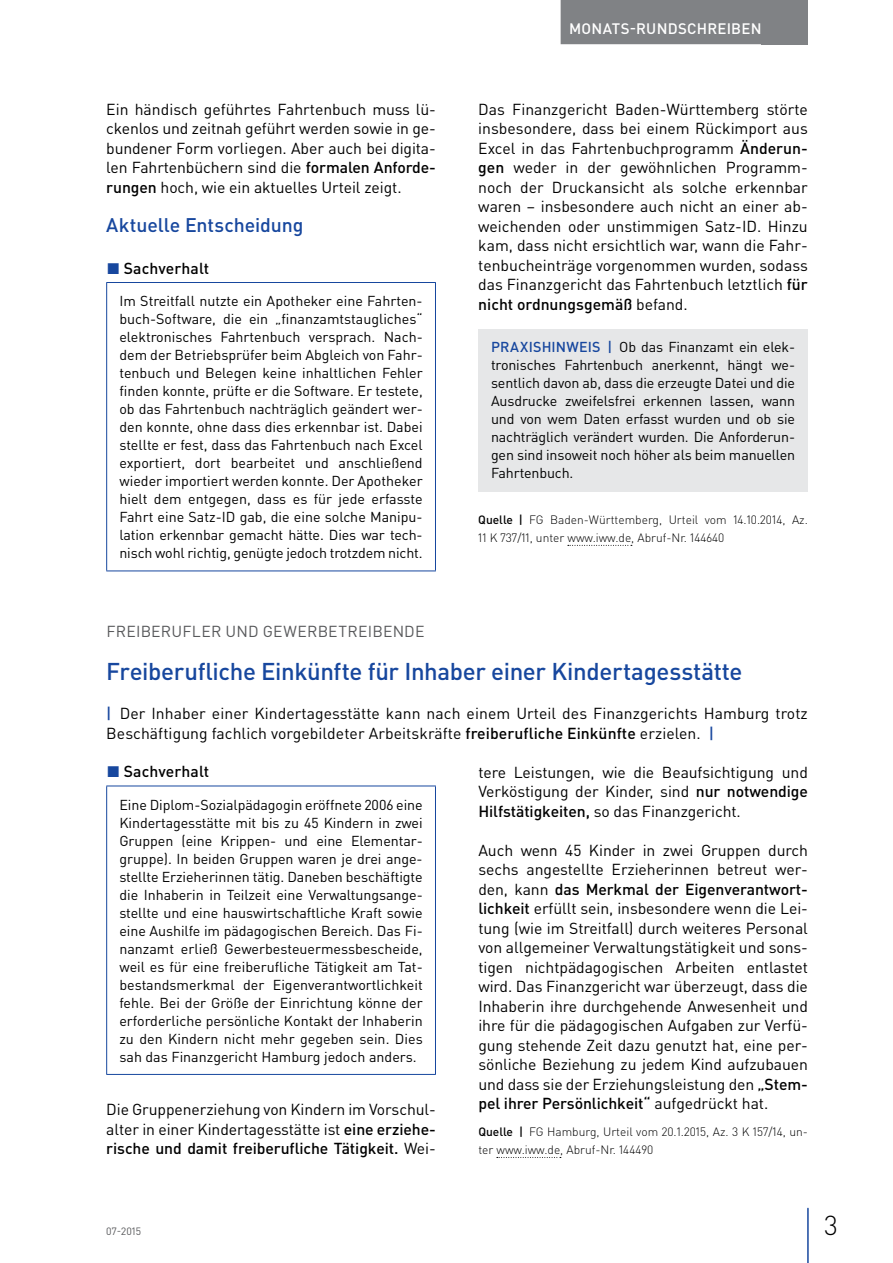
<style>
.page{position:relative;width:893px;height:1263px;background:#fff}
.page>*{position:absolute;margin:0;border:0;box-sizing:border-box;transform-origin:0 0}
.t1{font:300 27px "DIN Pro";color:#000}
.t2{font:500 24px "DIN Pro";letter-spacing:-.015em;color:#17479e}
.t3{font:500 19.5px "DIN Pro";letter-spacing:-.005em;color:#17479e}
.t4{font:15.75px/19.5px "DIN Pro";letter-spacing:-.005em;color:#000;text-align:justify}
.t5{font:15.75px "DIN Pro";letter-spacing:.015em;color:#58595b}
.t6{font:500 15.75px "DIN Pro";letter-spacing:.005em;color:#000}
.t7{font:500 15px "DIN Pro";letter-spacing:.015em;color:#fff}
.t8{font:14.25px/18px "DIN Pro";letter-spacing:-.01em;color:#000;text-align:justify}
.t9{font:300 12px/18px "DIN Pro";color:#000}
.t10{font:10.5px "DIN Pro";color:#58595b}
.s1{font-weight:500}
.s2{color:#17479e}
.s3{font-weight:500;color:#17479e}
</style>
<div class="page">
<div style="left:762px;top:0;width:46px;height:44px;background:#808285"></div>
<hr style="left:807px;top:1208px;width:2px;height:55px;background:#17479e">
<div style="left:561px;top:0;width:209px;height:44px;background:#808285"></div>
<hr style="left:106px;top:282px;width:330px;height:1px;background:#17479e">
<hr style="left:106px;top:283px;width:1px;height:287px;background:#17479e">
<hr style="left:435px;top:283px;width:1px;height:287px;background:#17479e">
<hr style="left:106px;top:570px;width:330px;height:1px;background:#17479e">
<svg style="left:568px;top:545px;width:64px;height:1px"></svg>
<div style="left:478px;top:329px;width:330px;height:162px;background:#e6e7e8"></div>
<hr style="left:106px;top:786px;width:330px;height:1px;background:#17479e">
<hr style="left:106px;top:786px;width:1px;height:288px;background:#17479e">
<hr style="left:435px;top:786px;width:1px;height:288px;background:#17479e">
<hr style="left:106px;top:1074px;width:330px;height:1px;background:#17479e">
<svg style="left:497px;top:1157px;width:64px;height:1px"></svg>
<p class="t4" style="left:106px;top:99px;width:331px">Ein händisch geführtes Fahrtenbuch muss lü&shy;ckenlos und zeitnah geführt werden sowie in ge&shy;bundener Form vorliegen. Aber auch bei digita&shy;len Fahrtenbüchern sind die <span class="s1">formalen Anforde&shy;rungen</span> hoch, wie ein aktuelles Urteil zeigt.</p>
<p class="t3" style="left:106px;top:212px;width:199px">Aktuelle Entscheidung</p>
<p class="t6" style="left:107px;top:258px;width:104px"><span class="s2">◼</span> Sachverhalt</p>
<p class="t8" style="left:119px;top:291px;width:305px">Im Streitfall nutzte ein Apotheker eine Fahrten&shy;buch-Software, die ein „finanzamtstaugliches“ elektronisches Fahrtenbuch versprach. Nach&shy;dem der Betriebsprüfer beim Abgleich von Fahr&shy;tenbuch und Belegen keine inhaltlichen Fehler finden konnte, prüfte er die Software. Er testete, ob das Fahrtenbuch nachträglich geändert wer&shy;den konnte, ohne dass dies erkennbar ist. Dabei stellte er fest, dass das Fahrtenbuch nach Excel exportiert, dort bearbeitet und anschließend wieder importiert werden konnte. Der Apotheker hielt dem entgegen, dass es für jede erfasste Fahrt eine Satz-ID gab, die eine solche Manipu&shy;lation erkennbar gemacht hätte. Dies war tech&shy;nisch wohl richtig, genügte jedoch trotzdem nicht.</p>
<p class="t7" style="left:569px;top:18px;width:194px">MONATS-RUNDSCHREIBEN</p>
<p class="t4" style="left:478px;top:99px;width:331px">Das Finanzgericht Baden-Württemberg störte insbesondere, dass bei einem Rückimport aus Excel in das Fahrtenbuchprogramm <span class="s1">Änderun&shy;gen</span> weder in der gewöhnlichen Programm&shy;noch der Druckansicht als solche erkennbar waren – insbesondere auch nicht an einer ab&shy;weichenden oder unstimmigen Satz-ID. Hinzu kam, dass nicht ersichtlich war, wann die Fahr&shy;tenbucheinträge vorgenommen wurden, sodass das Finanzgericht das Fahrtenbuch letztlich <span class="s1">für nicht ordnungsgemäß</span> befand.</p>
<p class="t8" style="left:491px;top:338px;width:306px;text-align:left"><span class="s3">PRAXISHINWEIS |</span> Ob das Finanzamt ein elek&shy;tronisches Fahrtenbuch anerkennt, hängt we&shy;sentlich davon ab, dass die erzeugte Datei und die Ausdrucke zweifelsfrei erkennen lassen, wann und von wem Daten erfasst wurden und ob sie nachträglich verändert wurden. Die Anforderun&shy;gen sind insoweit noch höher als beim manuellen Fahrtenbuch.</p>
<p class="t9" style="left:478px;top:510px;width:331px"><span class="s1">Quelle |</span> FG Baden-Württemberg, Urteil vom 14.10.2014, Az.<br>11 K 737/11, unter www.iww.de, Abruf-Nr. 144640</p>
<p class="t5" style="left:106px;top:620px;width:320px">FREIBERUFLER UND GEWERBETREIBENDE</p>
<h2 class="t2" style="left:106px;top:655px;width:638px">Freiberufliche Einkünfte für Inhaber einer Kindertagesstätte</h2>
<p class="t4" style="left:106px;top:703px;width:703px"><span class="s3">|</span> Der Inhaber einer Kindertagesstätte kann nach einem Urteil des Finanzgerichts Hamburg trotz<br>Beschäftigung fachlich vorgebildeter Arbeitskräfte <span class="s1">freiberufliche Einkünfte</span> erzielen. <span class="s3">|</span></p>
<p class="t6" style="left:107px;top:761px;width:104px"><span class="s2">◼</span> Sachverhalt</p>
<p class="t8" style="left:119px;top:795px;width:305px">Eine Diplom-Sozialpädagogin eröffnete 2006 eine Kindertagesstätte mit bis zu 45 Kindern in zwei Gruppen (eine Krippen- und eine Elementar&shy;gruppe). In beiden Gruppen waren je drei ange&shy;stellte Erzieherinnen tätig. Daneben beschäftigte die Inhaberin in Teilzeit eine Verwaltungsange&shy;stellte und eine hauswirtschaftliche Kraft sowie eine Aushilfe im pädagogischen Bereich. Das Fi&shy;nanzamt erließ Gewerbesteuermessbescheide, weil es für eine freiberufliche Tätigkeit am Tat&shy;bestandsmerkmal der Eigenverantwortlichkeit fehle. Bei der Größe der Einrichtung könne der erforderliche persönliche Kontakt der Inhaberin zu den Kindern nicht mehr gegeben sein. Dies sah das Finanzgericht Hamburg jedoch anders.</p>
<p class="t4" style="left:106px;top:1099px;width:331px">Die Gruppenerziehung von Kindern im Vorschul&shy;alter in einer Kindertagesstätte ist <span class="s1">eine erziehe&shy;rische und damit freiberufliche Tätigkeit.</span> Wei-</p>
<p class="t4" style="left:478px;top:762px;width:331px">tere Leistungen, wie die Beaufsichtigung und Verköstigung der Kinder, sind <span class="s1">nur notwendige Hilfstätigkeiten,</span> so das Finanzgericht.</p>
<p class="t4" style="left:478px;top:840px;width:331px">Auch wenn 45 Kinder in zwei Gruppen durch sechs angestellte Erzieherinnen betreut wer&shy;den, kann <span class="s1">das Merkmal der Eigenverantwort&shy;lichkeit</span> erfüllt sein, insbesondere wenn die Lei&shy;tung (wie im Streitfall) durch weiteres Personal von allgemeiner Verwaltungstätigkeit und sons&shy;tigen nichtpädagogischen Arbeiten entlastet wird. Das Finanzgericht war überzeugt, dass die Inhaberin ihre durchgehende Anwesenheit und ihre für die pädagogischen Aufgaben zur Verfü&shy;gung stehende Zeit dazu genutzt hat, eine per&shy;sönliche Beziehung zu jedem Kind aufzubauen und dass sie der Erziehungsleistung den <span class="s1">„Stem&shy;pel ihrer Persönlichkeit“</span> aufgedrückt hat.</p>
<p class="t9" style="left:478px;top:1122px;width:331px"><span class="s1">Quelle |</span> FG Hamburg, Urteil vom 20.1.2015, Az. 3 K 157/14, un&shy;ter www.iww.de, Abruf-Nr. 144490</p>
<p class="t10" style="left:106px;top:1224px;width:36px">07-2015</p>
<h1 class="t1" style="left:824px;top:1207px;width:15px">3</h1>
</div>
